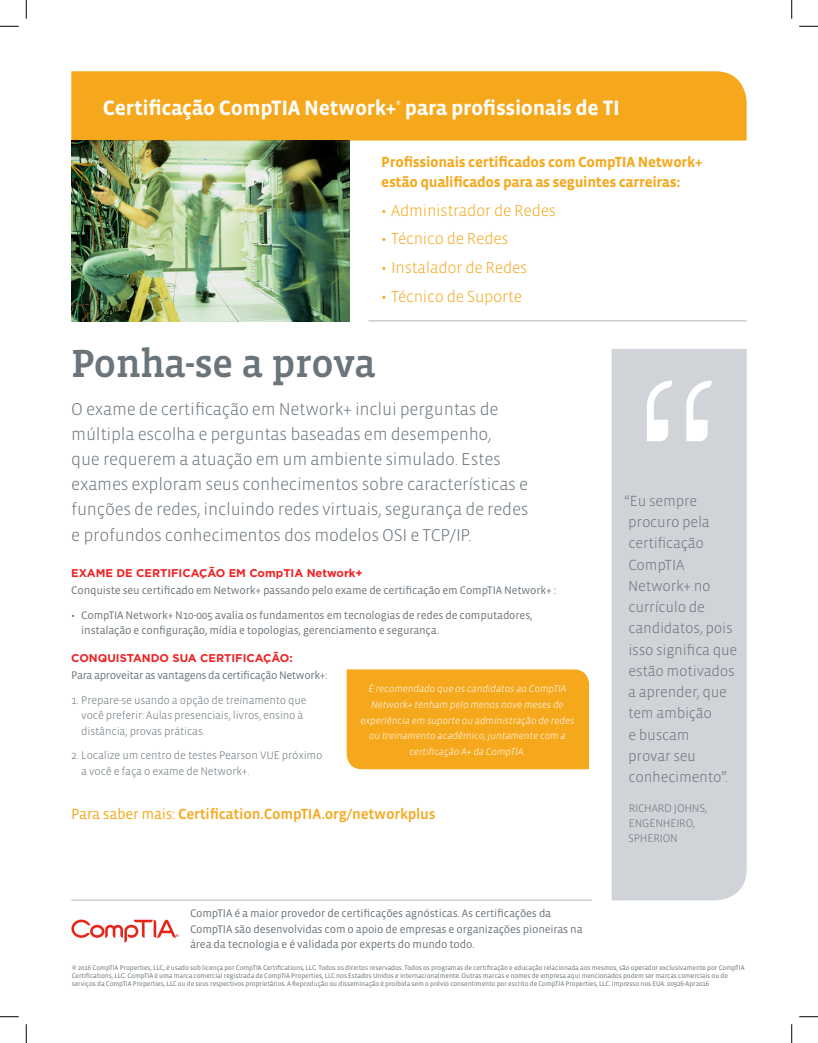
<style>
.page{position:relative;width:818px;height:1043px;background:#fff}
.page>*{position:absolute;margin:0;border:0;box-sizing:border-box;transform-origin:0 0}
.Head{font:500 40px "Vista Slab OT";letter-spacing:-.015em;color:#6a747b}
.Body{font:700 21.25px "Vista Sans OT";letter-spacing:-.015em;color:#fff}
.Lead-In{font:300 17.5px/25px "Vista Sans OT";letter-spacing:-.015em;color:#6a747b}
.t1{font:300 16.25px "Vista Sans OT";letter-spacing:-.015em;color:#f5a81c}
.Lead-In-2{font:300 15px/21.2px "Vista Sans OT";letter-spacing:-.015em;color:#6a747b}
.Body-2{font:700 15px/20px "Vista Sans OT";letter-spacing:-.02em;color:#f5a81c}
.Body-3{font:500 15px "Vista Sans OT";letter-spacing:-.015em;color:#f5a81c}
.Body-4{font:11.25px/15.6px "Vista Sans OT";letter-spacing:-.015em;color:#6a747b}
.Lead-In-3{font:300 11.25px/15.6px "Vista Sans OT";letter-spacing:-.015em;color:#6a747b}
.Section_Head{font:700 11.25px "Gotham";color:#ee2324}
.Body-5{font:italic 300 10px/15.6px "Vista Sans OT";letter-spacing:-.015em;color:#fff;text-align:center}
.t2{font:6.88px/8.2px "Vista Sans OT";letter-spacing:-.015em;color:#6a747b}
.Body-6{font:700 6.5px "Vista Sans OT";color:#fff}
.s1{font-weight:400}
</style>
<div class="page">
<div style="left:611px;top:349px;width:135px;height:551px;background:#d0d4d8"></div>
<div style="left:347px;top:669px;width:242px;height:100px;background:#f5a81c"></div>
<svg style="left:646px;top:380px;width:26px;height:61px"></svg>
<svg style="left:686px;top:380px;width:25px;height:61px"></svg>
<img style="left:71px;top:141px;width:278px;height:180px">
<hr style="left:368px;top:320px;width:378px;height:1px;background:#b2b7bb">
<div style="left:71px;top:71px;width:675px;height:69px;background:#f5a81c"></div>
<hr style="left:71px;top:899px;width:521px;height:1px;background:#b2b7bb">
<svg style="left:71px;top:919px;width:107px;height:23px"></svg>
<svg style="left:0;top:25px;width:19px;height:2px"></svg>
<svg style="left:799px;top:25px;width:19px;height:2px"></svg>
<svg style="left:0;top:1016px;width:19px;height:1px"></svg>
<svg style="left:799px;top:1016px;width:19px;height:1px"></svg>
<svg style="left:25px;top:0;width:2px;height:19px"></svg>
<svg style="left:25px;top:1024px;width:2px;height:18px"></svg>
<svg style="left:791px;top:0;width:1px;height:19px"></svg>
<svg style="left:791px;top:1024px;width:1px;height:18px"></svg>
<p class="Body" style="left:103px;top:97px;width:518px">Certificação CompTIA Network+ para profissionais de TI</p>
<p class="Body-6" style="left:396px;top:99px;width:6px">®</p>
<p class="Body-2" style="left:381px;top:152px;width:322px">Profissionais certificados com CompTIA Network+ estão qualificados para as seguintes carreiras:</p>
<p class="t1" style="left:381px;top:202px;width:176px">• Administrador de Redes</p>
<p class="t1" style="left:381px;top:231px;width:129px">• Técnico de Redes</p>
<p class="t1" style="left:381px;top:259px;width:148px">• Instalador de Redes</p>
<p class="t1" style="left:381px;top:288px;width:142px">• Técnico de Suporte</p>
<p class="Head" style="left:71px;top:342px;width:306px">Ponha-se a prova</p>
<p class="Lead-In" style="left:71px;top:397px;width:459px">O exame de certificação em Network+ inclui perguntas de múltipla escolha e perguntas baseadas em desempenho,<br>que requerem a atuação em um ambiente simulado. Estes exames exploram seus conhecimentos sobre características e funções de redes, incluindo redes virtuais, segurança de redes e profundos conhecimentos dos modelos OSI e TCP/IP.</p>
<p class="Section_Head" style="left:71px;top:566px;width:293px">EXAME DE CERTIFICAÇÃO EM CompTIA Network+</p>
<p class="Body-4" style="left:71px;top:583px;width:486px">Conquiste seu certificado em Network+ passando pelo exame de certificação em CompTIA Network+ :</p>
<p class="Body-4" style="left:81px;top:607px;width:453px;text-indent:-10px">• CompTIA Network+ N10-005 avalia os fundamentos em tecnologias de redes de computadores, instalação e configuração, mídia e topologias, gerenciamento e segurança.</p>
<p class="Section_Head" style="left:71px;top:651px;width:223px">CONQUISTANDO SUA CERTIFICAÇÃO:</p>
<p class="Body-4" style="left:71px;top:668px;width:258px">Para aproveitar as vantagens da certificação Network+:</p>
<p class="Lead-In-3" style="left:81px;top:692px;width:227px;text-indent:-10px">1. Prepare-se usando a opção de treinamento que você preferir: Aulas presenciais, livros, ensino à distância, provas práticas.</p>
<p class="Lead-In-3" style="left:81px;top:748px;width:242px;text-indent:-10px">2. Localize um centro de testes Pearson VUE próximo a você e faça o exame de Network+.</p>
<p class="Body-3" style="left:71px;top:806px;width:366px"><span class="s1">Para saber mais:</span> Certification.CompTIA.org/networkplus</p>
<p class="Body-5" style="left:360px;top:681px;width:215px">É recomendado que os candidatos ao CompTIA Network+ tenham pelo menos nove meses de experiência em suporte ou administração de redes ou treinamento acadêmico, juntamente com a certificação A+ da CompTIA.</p>
<p class="Body-4" style="left:190px;top:905px;width:394px">CompTIA é a maior provedor de certificações agnósticas. As certificações da<br>CompTIA são desenvolvidas com o apoio de empresas e organizações pioneiras na área da tecnologia e é validada por experts do mundo todo.</p>
<p class="Lead-In-2" style="left:624px;top:490px;width:114px">“Eu sempre procuro pela certificação<br>CompTIA<br>Network+ no currículo de candidatos, pois isso significa que estão motivados a aprender, que tem ambição<br>e buscam<br>provar seu conhecimento”.</p>
<p class="Lead-In-3" style="left:628px;top:801px;width:80px;line-height:15px">RICHARD JOHNS,<br>ENGENHEIRO,<br>SPHERION</p>
<p class="t2" style="left:72px;top:963px;width:674px">® 2016 CompTIA Properties, LLC, é usado sob licença por CompTIA Certifications, LLC. Todos os direitos reservados. Todos os programas de certificação e educação relacionada aos mesmos, são operador exclusivamente por CompTIA<br>Certifications, LLC. CompTIA é uma marca comercial registrada de CompTIA Properties, LLC nos Estados Unidos e internacionalmente. Outras marcas e nomes de empresa aqui mencionados podem ser marcas comerciais ou de serviços da CompTIA Properties, LLC ou de seus respectivos proprietários. A Reprodução ou disseminação é proibida sem o prévio consentimento por escrito de CompTIA Properties, LLC. Impresso nos EUA. 00926-Apr2016</p>
</div>
